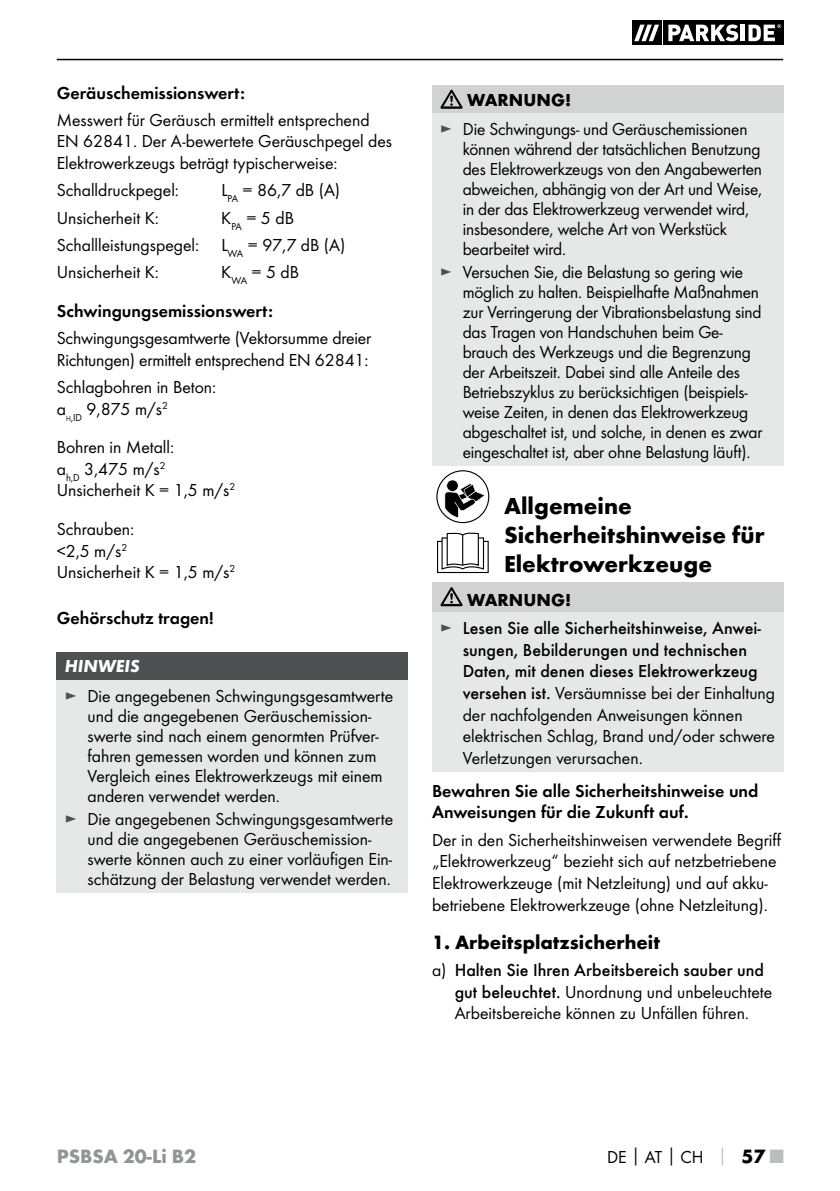
<style>
.page{position:relative;width:840px;height:1191px;background:#fff}
.page>*{position:absolute;margin:0;border:0;box-sizing:border-box;transform-origin:0 0}
.t1{font:700 24px/28.8px "Futura";color:#000001}
.t2{font:700 20px "Futura";color:#000001}
.t3{font:700 20px "Futura";color:#919596}
.t4{font:18px/20px "Futura Boo";color:#000001}
.t5{font:500 18px/28px "Futura";color:#000001}
.t6{font:18px/21.6px "Futura Dem";color:#000001}
.t7{font:700 18px "Futura";color:#000001}
.t8{font:italic 700 18px "Futura";color:#fff}
.s1{color:#4e5152}
.s2{font-weight:700}
.s3{font-family:"Futura Boo";font-weight:400;color:#4e5152}
.s4{font-family:"Futura";font-weight:500}
.s5{font-family:"Futura Boo";font-weight:400}
.s6{font-family:"Futura";font-weight:700}
.s7{font-family:"Futura";font-weight:700;color:#babebf}
.s8{font-family:"Futura";font-weight:700;font-size:20px}
.s9{font-family:"Futura";font-weight:700;font-size:20px;color:#babebf}
</style>
<div class="page">
<hr style="left:57px;top:59px;width:725px;height:1px;background:#000001">
<svg style="left:661px;top:20px;width:123px;height:25px"></svg>
<div style="left:631px;top:20px;width:30px;height:25px;background:#000001"></div>
<div style="left:662px;top:20px;width:120px;height:25px;background:#000001"></div>
<svg style="left:634px;top:25px;width:24px;height:16px"></svg>
<svg style="left:668px;top:24px;width:69px;height:17px"></svg>
<hr style="left:740px;top:25px;width:4px;height:16px;background:#fff">
<svg style="left:748px;top:24px;width:32px;height:17px"></svg>
<div style="left:57px;top:652px;width:351px;height:28px;background:#4e5152"></div>
<div style="left:57px;top:680px;width:351px;height:213px;background:#e6e8e7"></div>
<div style="left:432px;top:85px;width:350px;height:28px;background:#d1d3d2"></div>
<div style="left:432px;top:113px;width:350px;height:353px;background:#e6e8e7"></div>
<svg style="left:440px;top:90px;width:22px;height:19px"></svg>
<svg style="left:484px;top:543px;width:1px;height:26px"></svg>
<div style="left:437px;top:541px;width:51px;height:32px;border:1px solid #000001"></div>
<svg style="left:440px;top:532px;width:44px;height:38px"></svg>
<hr style="left:462px;top:535px;width:1px;height:30px;background:#000001">
<svg style="left:436px;top:471px;width:52px;height:51px"></svg>
<div style="left:436px;top:470px;width:53px;height:53px;border:1px solid #000001;border-radius:50%"></div>
<svg style="left:444px;top:479px;width:41px;height:39px"></svg>
<div style="left:432px;top:582px;width:350px;height:30px;background:#d1d3d2"></div>
<div style="left:432px;top:612px;width:350px;height:160px;background:#e6e8e7"></div>
<svg style="left:440px;top:587px;width:22px;height:19px"></svg>
<p class="t6" style="left:57px;top:83px;width:189px">Geräuschemissionswert:</p>
<p class="t4" style="left:57px;top:110px;width:337px;line-height:21.6px">Messwert für Geräusch ermittelt entsprechend<br>EN 62841. Der A-bewertete Geräuschpegel des<br>Elektrowerkzeugs beträgt typischerweise:</p>
<p class="t4" style="left:57px;top:181px;width:124px">Schalldruckpegel:</p>
<p class="t4" style="left:221px;top:181px;width:120px">L<sub>PA</sub> = 86,7 dB (A)</p>
<p class="t4" style="left:57px;top:209px;width:104px">Unsicherheit K:</p>
<p class="t4" style="left:57px;top:205px;width:290px;line-height:27.2px;text-indent:164px">K<sub>PA</sub> = 5 dB<br>Schallleistungspegel: L<sub>WA</sub> = 97,7 dB (A)<br>Unsicherheit K:</p>
<p class="t4" style="left:221px;top:263px;width:79px">K<sub>WA</sub> = 5 dB</p>
<p class="t6" style="left:57px;top:301px;width:217px">Schwingungsemissionswert:</p>
<p class="t4" style="left:57px;top:328px;width:316px;line-height:21.6px">Schwingungsgesamtwerte (Vektorsumme dreier<br>Richtungen) ermittelt entsprechend EN 62841:</p>
<p class="t4" style="left:57px;top:377px;width:161px;line-height:21.6px">Schlagbohren in Beton: a<sub>H</sub><sub>,ID</sub> 9,875 m/s<sup>2</sup></p>
<p class="t4" style="left:57px;top:437px;width:180px;line-height:21.6px">Bohren in Metall:<br>a<sub>h,D</sub> 3,475 m/s<sup>2<br></sup>Unsicherheit K = 1,5 m/s<sup>2</sup></p>
<p class="t4" style="left:57px;top:519px;width:180px;line-height:21.6px">Schrauben:<br>&lt;2,5 m/s<sup>2<br></sup>Unsicherheit K = 1,5 m/s<sup>2</sup></p>
<p class="t6" style="left:57px;top:608px;width:158px">Gehörschutz tragen!</p>
<p class="t8" style="left:65px;top:660px;width:76px">HINWEIS</p>
<p class="t4" style="left:87px;top:687px;width:307px;text-indent:-23px"><span class="s1">►</span> Die angegebenen Schwingungsgesamtwerte und die angegebenen Geräuschemission&shy;swerte sind nach einem genormten Prüfver&shy;fahren gemessen worden und können zum Vergleich eines Elektrowerkzeugs mit einem anderen verwendet werden.</p>
<p class="t4" style="left:87px;top:810px;width:307px;text-indent:-23px"><span class="s1">►</span> Die angegebenen Schwingungsgesamtwerte und die angegebenen Geräuschemission&shy;swerte können auch zu einer vorläufigen Ein&shy;schätzung der Belastung verwendet werden.</p>
<p class="t7" style="left:467px;top:93px;width:105px">WARNUNG!</p>
<p class="t4" style="left:462px;top:120px;width:301px;text-indent:-23px"><span class="s1">►</span> Die Schwingungs- und Geräuschemissionen können während der tatsächlichen Benutzung des Elektrowerkzeugs von den Angabewerten abweichen, abhängig von der Art und Weise, in der das Elektrowerkzeug verwendet wird, insbesondere, welche Art von Werkstück bearbeitet wird.</p>
<p class="t4" style="left:462px;top:263px;width:301px;text-indent:-23px"><span class="s1">►</span> Versuchen Sie, die Belastung so gering wie möglich zu halten. Beispielhafte Maßnahmen zur Verringerung der Vibrationsbelastung sind das Tragen von Handschuhen beim Ge&shy;brauch des Werkzeugs und die Begrenzung der Arbeitszeit. Dabei sind alle Anteile des Betriebszyklus zu berücksichtigen (beispiels&shy;weise Zeiten, in denen das Elektrowerkzeug abgeschaltet ist, und solche, in denen es zwar eingeschaltet ist, aber ohne Belastung läuft).</p>
<h1 class="t1" style="left:504px;top:494px;width:262px">Allgemeine<br>Sicherheitshinweise für<br>Elektrowerkzeuge</h1>
<p class="t5" style="left:440px;top:587px;width:322px;text-indent:27px"><span class="s2">WARNUNG!<br></span><span class="s3">►</span> Lesen Sie alle Sicherheitshinweise, Anwei-</p>
<p class="t5" style="left:462px;top:640px;width:296px;line-height:21.6px">sungen, Bebilderungen und technischen<br>Daten, mit denen dieses Elektrowerkzeug</p>
<p class="t4" style="left:462px;top:683px;width:314px;line-height:21.6px"><span class="s4">versehen ist.</span> Versäumnisse bei der Einhaltung der nachfolgenden Anweisungen können elektrischen Schlag, Brand und/oder schwere Verletzungen verursachen.</p>
<p class="t6" style="left:432px;top:781px;width:328px">Bewahren Sie alle Sicherheitshinweise und<br>Anweisungen für die Zukunft auf.</p>
<p class="t4" style="left:432px;top:830px;width:350px;line-height:21.6px">Der in den Sicherheitshinweisen verwendete Begriff „Elektrowerkzeug“ bezieht sich auf netzbetriebene Elektrowerkzeuge (mit Netzleitung) und auf akku&shy;betriebene Elektrowerkzeuge (ohne Netzleitung).</p>
<p class="t2" style="left:432px;top:934px;width:229px">1. Arbeitsplatzsicherheit</p>
<p class="t5" style="left:432px;top:957px;width:333px"><span class="s5">a)</span> Halten Sie Ihren Arbeitsbereich sauber und</p>
<p class="t4" style="left:454px;top:981px;width:319px;line-height:21.6px"><span class="s4">gut beleuchtet.</span> Unordnung und unbeleuchtete<br>Arbeitsbereiche können zu Unfällen führen.</p>
<p class="t3" style="left:57px;top:1148px;width:141px">PSBSA 20-Li B2</p>
<p class="t4" style="left:606px;top:1147px;width:178px">DE<span class="s6">│</span>AT<span class="s6">│</span>CH <span class="s7">│</span> <span class="s8">57</span> <span class="s9">■</span></p>
</div>
